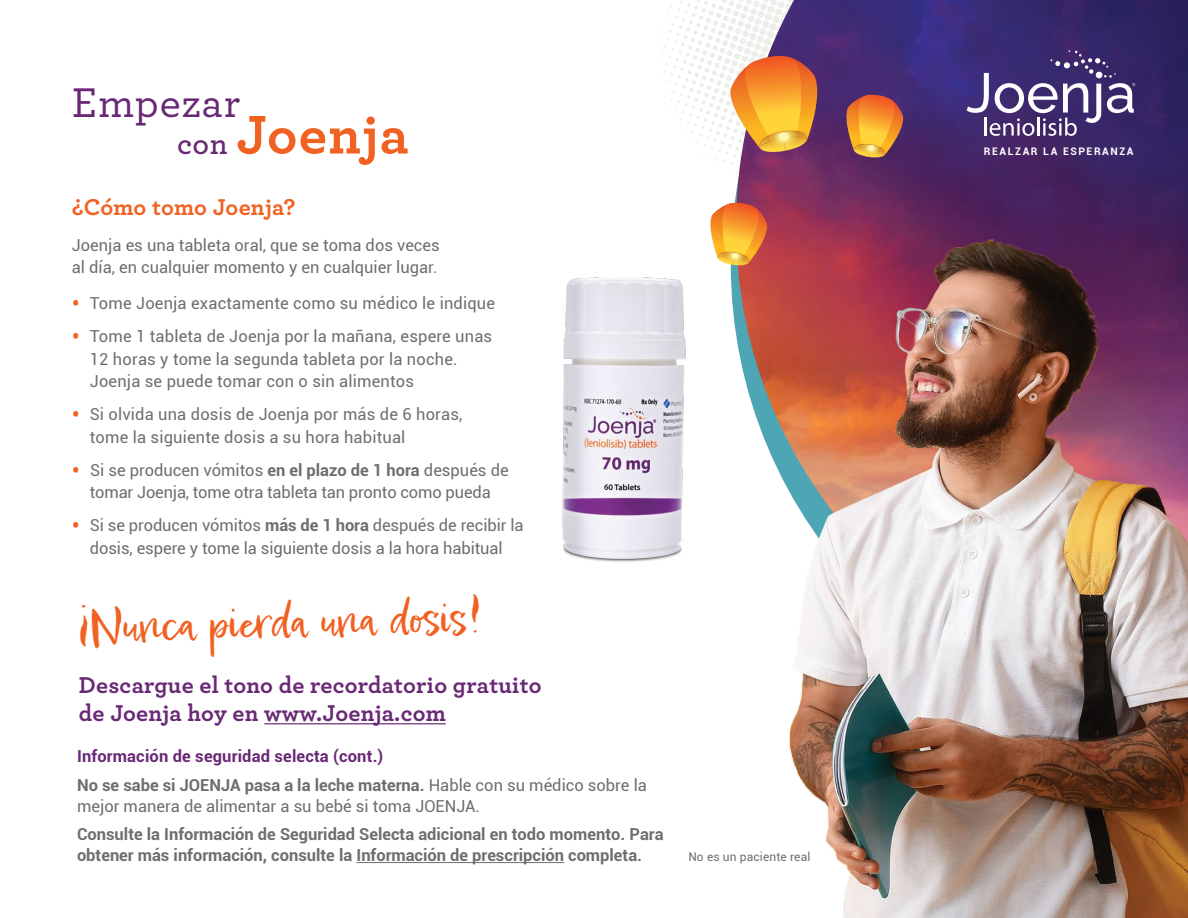
<style>
.page{position:relative;width:1188px;height:918px;background:#fff}
.page>*{position:absolute;margin:0;border:0;box-sizing:border-box;transform-origin:0 0}
.t1{font:700 57px "Archer";letter-spacing:.02em;color:#f16122}
.t2{font:45px "Epicursive Script";color:#f16122}
.t3{font:500 43.5px "Archer";letter-spacing:.015em;color:#692875}
.t4{font:700 24px/28.8px "Archer";letter-spacing:.01em;color:#692875}
.t5{font:700 24px "Archer";letter-spacing:.005em;color:#f16122}
.t6{font:16.5px/22.5px "Roboto";color:#6d6e71}
.t7{font:700 16.5px/21.3px "Roboto";color:#6d6e71}
.t8{font:700 16.5px/28.2px "Roboto";letter-spacing:.01em;color:#692875}
.t9{font:12px "Roboto";letter-spacing:.01em;color:#6d6e71}
.t10{font:700 10.5px "Roboto";letter-spacing:.15em;color:#fff}
.s1{font-weight:600;font-size:31.5px;color:#692875}
.s2{font-size:24px;color:#f16122}
.s3{font-weight:700}
.s4{color:#6d6e71}
.s5{font-weight:400;color:#6d6e71}
</style>
<div class="page">
<img style="left:947px;top:0;width:241px;height:106px">
<img style="left:730px;top:106px;width:458px;height:812px">
<img style="left:562px;top:277px;width:124px;height:285px">
<hr style="left:264px;top:723px;width:182px;height:1px;background:#692875">
<svg style="left:657px;top:0;width:290px;height:266px"></svg>
<hr style="left:357px;top:862px;width:207px;height:1px;background:#6d6e71">
<svg style="left:967px;top:50px;width:168px;height:86px;background:#5f5189"></svg>
<h3 class="t3" style="left:72px;top:72px;width:170px">Empezar</h3>
<h1 class="t1" style="left:177px;top:90px;width:233px"><span class="s1">con</span> Joenja</h1>
<h3 class="t5" style="left:72px;top:188px;width:225px">¿Cómo tomo Joenja?</h3>
<p class="t6" style="left:72px;top:233px;width:370px">Joenja es una tableta oral, que se toma dos veces al día, en cualquier momento y en cualquier lugar.</p>
<p class="t6" style="left:72px;top:291px;width:425px"><span class="s2">•</span> Tome Joenja exactamente como su médico le indique</p>
<p class="t6" style="left:90px;top:324px;width:404px;text-indent:-18px"><span class="s2">•</span> Tome 1 tableta de Joenja por la mañana, espere unas<br>12 horas y tome la segunda tableta por la noche.<br>Joenja se puede tomar con o sin alimentos</p>
<p class="t6" style="left:90px;top:402px;width:374px;text-indent:-18px"><span class="s2">•</span> Si olvida una dosis de Joenja por más de 6 horas, tome la siguiente dosis a su hora habitual</p>
<p class="t6" style="left:72px;top:458px;width:438px;text-align:center"><span class="s2">•</span> Si se producen vómitos <span class="s3">en el plazo de 1 hora</span> después de tomar Joenja, tome otra tableta tan pronto como pueda</p>
<p class="t6" style="left:72px;top:513px;width:453px;text-align:center"><span class="s2">•</span> Si se producen vómitos <span class="s3">más de 1 hora</span> después de recibir la dosis, espere y tome la siguiente dosis a la hora habitual</p>
<h2 class="t2" style="left:78px;top:597px;width:405px;rotate:-1deg">¡Nunca pierda una dosis!</h2>
<h3 class="t4" style="left:79px;top:669px;width:464px">Descargue el tono de recordatorio gratuito de Joenja hoy en www.Joenja.com</h3>
<p class="t8" style="left:77px;top:742px;width:571px">Información de seguridad selecta (cont.)<br><span class="s4">No se sabe si JOENJA pasa a la leche materna.</span> <span class="s5">Hable con su médico sobre la</span></p>
<p class="t6" style="left:77px;top:794px;width:405px">mejor manera de alimentar a su bebé si toma JOENJA.</p>
<p class="t7" style="left:77px;top:823px;width:588px">Consulte la Información de Seguridad Selecta adicional en todo momento. Para obtener más información, consulte la Información de prescripción completa.</p>
<p class="t9" style="left:688px;top:849px;width:124px">No es un paciente real</p>
<p class="t10" style="left:984px;top:144px;width:151px">REALZAR LA ESPERANZA</p>
</div>
